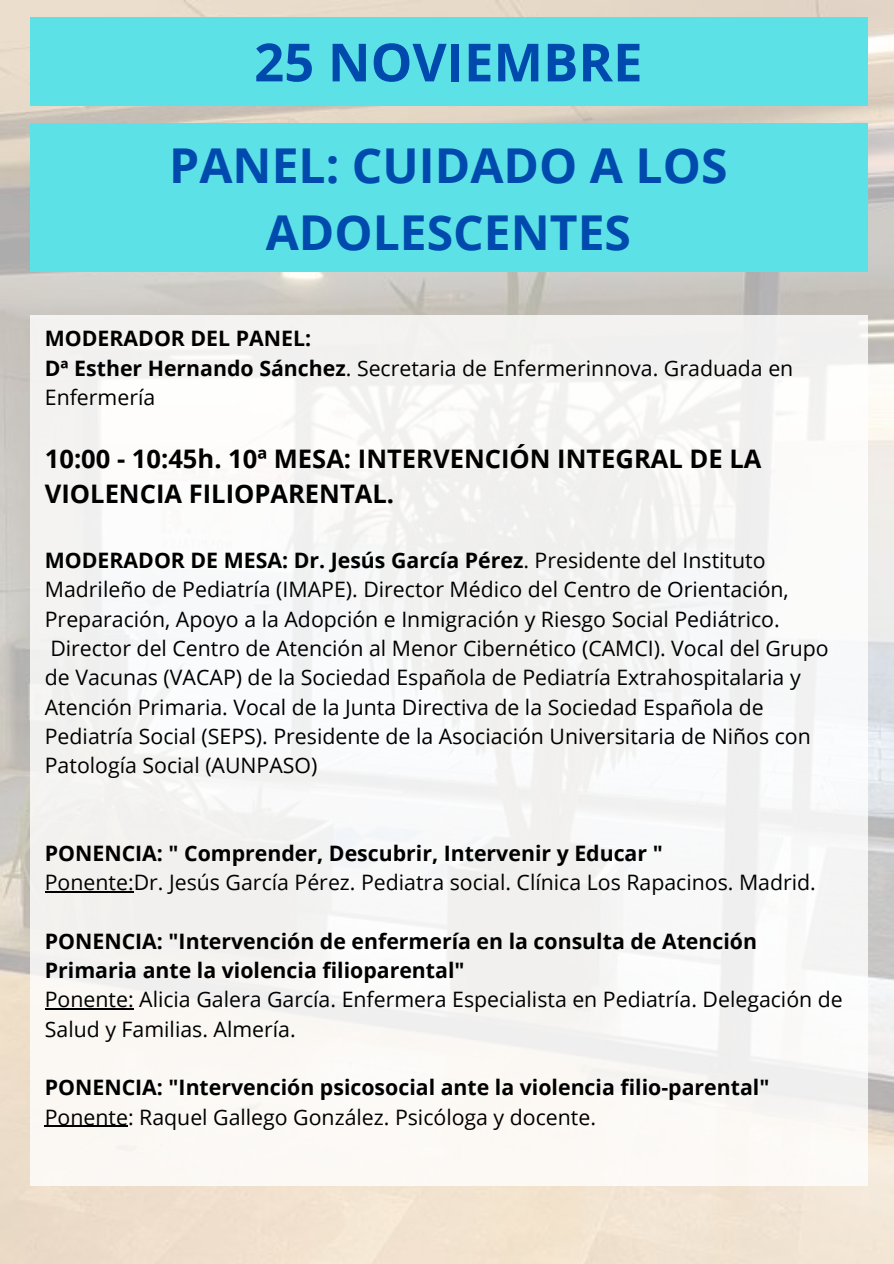
<style>
.page{position:relative;width:894px;height:1264px;background:#fff}
.page>*{position:absolute;margin:0;border:0;box-sizing:border-box;transform-origin:0 0}
.t1{font:700 52.5px "Open Sans";color:#004aad}
.t2{font:700 48px/66.4px "Open Sans";color:#004aad;text-align:center}
.t3{font:700 25.5px/35px "Open Sans";color:#000}
.t4{font:21.3px/29.2px "Open Sans";color:#000}
.t5{font:700 21.3px/29.2px "Open Sans";color:#000}
.s1{font-weight:700}
</style>
<div class="page">
<img style="left:0;top:0;width:893px;height:1263px">
<div style="left:30px;top:17px;width:836px;height:89px;background:#5ce1e6"></div>
<div style="left:30px;top:315px;width:836px;height:871px;background:#f6f7f4"></div>
<div style="left:30px;top:123px;width:836px;height:149px;background:#5ce1e6"></div>
<hr style="left:45px;top:891px;width:89px;height:1px;background:#000">
<hr style="left:45px;top:1008px;width:89px;height:1px;background:#000">
<hr style="left:45px;top:1125px;width:83px;height:1px;background:#000">
<h1 class="t1" style="left:254px;top:25px;width:390px">25 NOVIEMBRE</h1>
<h2 class="t2" style="left:169px;top:131px;width:559px">PANEL: CUIDADO A LOS<br>ADOLESCENTES</h2>
<p class="t4" style="left:45px;top:323px;width:749px"><span class="s1">MODERADOR DEL PANEL:<br>Dª Esther Hernando Sánchez</span>. Secretaria de Enfermerinnova. Graduada en<br>Enfermería</p>
<p class="t3" style="left:45px;top:440px;width:718px">10:00 - 10:45h. 10ª MESA: INTERVENCIÓN INTEGRAL DE LA<br>VIOLENCIA FILIOPARENTAL.</p>
<p class="t4" style="left:45px;top:545px;width:785px"><span class="s1">MODERADOR DE MESA: Dr. Jesús García Pérez</span>. Presidente del Instituto Madrileño de Pediatría (IMAPE). Director Médico del Centro de Orientación, Preparación, Apoyo a la Adopción e Inmigración y Riesgo Social Pediátrico.<br>Director del Centro de Atención al Menor Cibernético (CAMCI). Vocal del Grupo de Vacunas (VACAP) de la Sociedad Española de Pediatría Extrahospitalaria y Atención Primaria. Vocal de la Junta Directiva de la Sociedad Española de Pediatría Social (SEPS). Presidente de la Asociación Universitaria de Niños con Patología Social (AUNPASO)</p>
<p class="t5" style="left:45px;top:838px;width:619px">PONENCIA: " Comprender, Descubrir, Intervenir y Educar "</p>
<p class="t4" style="left:45px;top:867px;width:772px">Ponente:Dr. Jesús García Pérez. Pediatra social. Clínica Los Rapacinos. Madrid.</p>
<p class="t5" style="left:45px;top:926px;width:713px">PONENCIA: "Intervención de enfermería en la consulta de Atención<br>Primaria ante la violencia filioparental"</p>
<p class="t4" style="left:45px;top:984px;width:799px">Ponente: Alicia Galera García. Enfermera Especialista en Pediatría. Delegación de<br>Salud y Familias. Almería.</p>
<p class="t5" style="left:45px;top:1072px;width:726px">PONENCIA: "Intervención psicosocial ante la violencia filio-parental"</p>
<p class="t4" style="left:45px;top:1101px;width:552px">Ponente: Raquel Gallego González. Psicóloga y docente.</p>
</div>
